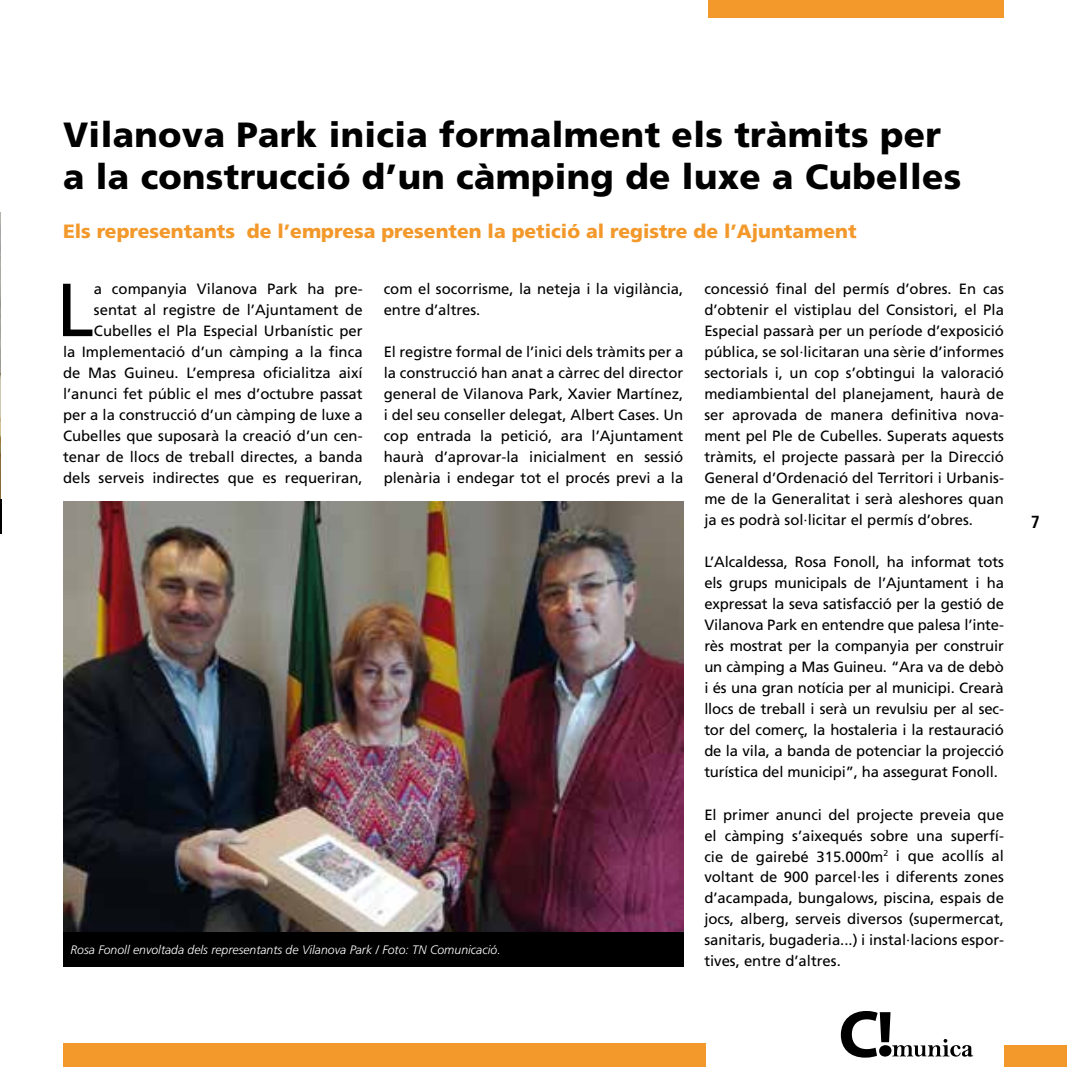
<style>
.page{position:relative;width:1067px;height:1067px;background:#fff}
.page>*{position:absolute;margin:0;border:0;box-sizing:border-box;transform-origin:0 0}
.t1{font:75.08px "Frutiger LT Std";color:#000}
.t2{font:900 35px/42px "Frutiger LT Std";letter-spacing:.01em;color:#000}
.t3{font:900 19.25px "Frutiger LT Std";color:#f3982a}
.t4{font:700 condensed 17.5px "Frutiger LT Std";color:#000}
.t5{font:14.88px/21px "Frutiger LT Std";color:#000;text-align:justify}
.t6{font:italic 300 12.25px "Frutiger LT Std";color:#fff}
</style>
<div class="page">
<img style="left:0;top:213px;width:1px;height:285px">
<img style="left:63px;top:501px;width:620px;height:430px">
<hr style="left:0;top:498px;width:1px;height:35px;background:#000">
<div style="left:63px;top:931px;width:620px;height:35px;background:#000"></div>
<div style="left:708px;top:0;width:296px;height:18px;background:#f3982a"></div>
<div style="left:63px;top:1043px;width:642px;height:24px;background:#f3982a"></div>
<div style="left:1004px;top:1045px;width:63px;height:22px;background:#f3982a"></div>
<svg style="left:840px;top:1011px;width:133px;height:46px"></svg>
<h2 class="t2" style="left:63px;top:114px;width:899px">Vilanova Park inicia formalment els tràmits per a la construcció d’un càmping de luxe a Cubelles</h2>
<p class="t3" style="left:63px;top:219px;width:795px">Els representants de l’empresa presenten la petició al registre de l’Ajuntament</p>
<p class="t5" style="left:63px;top:278px;width:301px;text-align:right">a companyia Vilanova Park ha pre&shy;sentat al registre de l’Ajuntament de Cubelles el Pla Especial Urbanístic per<br>la Implementació d’un càmping a la finca de Mas Guineu. L’empresa oficialitza així l’anunci fet públic el mes d’octubre passat per a la construcció d’un càmping de luxe a Cubelles que suposarà la creació d’un cen&shy;tenar de llocs de treball directes, a banda dels serveis indirectes que es requeriran,</p>
<p class="t5" style="left:384px;top:278px;width:301px">com el socorrisme, la neteja i la vigilància, entre d’altres.</p>
<h1 class="t1" style="left:56px;top:266px;width:39px">L</h1>
<p class="t5" style="left:384px;top:341px;width:301px">El registre formal de l’inici dels tràmits per a la construcció han anat a càrrec del director general de Vilanova Park, Xavier Martínez, i del seu conseller delegat, Albert Cases. Un cop entrada la petició, ara l’Ajuntament haurà d’aprovar-la inicialment en sessió plenària i endegar tot el procés previ a la</p>
<p class="t6" style="left:70px;top:942px;width:432px">Rosa Fonoll envoltada dels representants de Vilanova Park / Foto: TN Comunicació.</p>
<p class="t5" style="left:704px;top:278px;width:301px">concessió final del permís d’obres. En cas d’obtenir el vistiplau del Consistori, el Pla Especial passarà per un període d’exposició pública, se sol·licitaran una sèrie d’informes sectorials i, un cop s’obtingui la valoració mediambiental del planejament, haurà de ser aprovada de manera definitiva nova&shy;ment pel Ple de Cubelles. Superats aquests tràmits, el projecte passarà per la Direcció General d’Ordenació del Territori i Urbanis&shy;me de la Generalitat i serà aleshores quan ja es podrà sol·licitar el permís d’obres.</p>
<p class="t5" style="left:704px;top:552px;width:301px">L’Alcaldessa, Rosa Fonoll, ha informat tots els grups municipals de l’Ajuntament i ha expressat la seva satisfacció per la gestió de Vilanova Park en entendre que palesa l’inte&shy;rès mostrat per la companyia per construir un càmping a Mas Guineu. “Ara va de debò i és una gran notícia per al municipi. Crearà llocs de treball i serà un revulsiu per al sec&shy;tor del comerç, la hostaleria i la restauració de la vila, a banda de potenciar la projecció turística del municipi”, ha assegurat Fonoll.</p>
<p class="t5" style="left:704px;top:804px;width:301px">El primer anunci del projecte preveia que el càmping s’aixequés sobre una superfí&shy;cie de gairebé 315.000m<sup>2</sup> i que acollís al voltant de 900 parcel·les i diferents zones d’acampada, bungalows, piscina, espais de jocs, alberg, serveis diversos (supermercat, sanitaris, bugaderia...) i instal·lacions espor&shy;tives, entre d’altres.</p>
<p class="t4" style="left:1030px;top:512px;width:11px">7</p>
</div>
